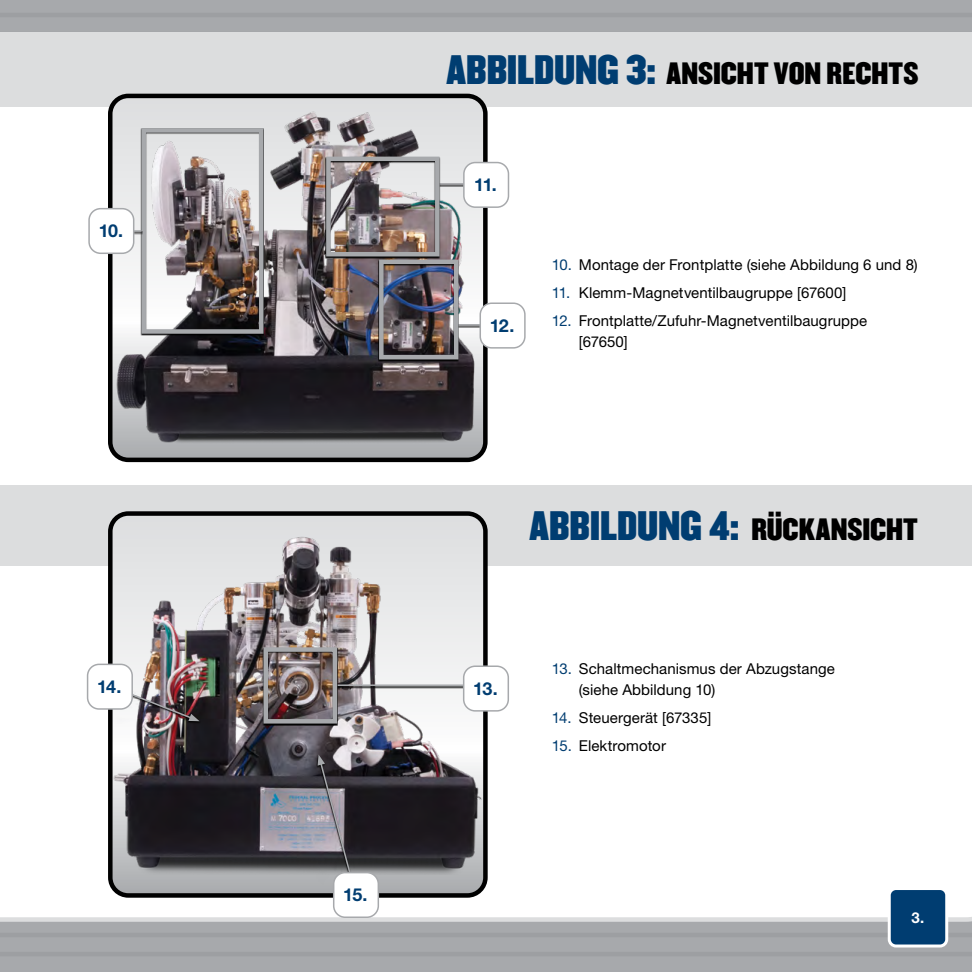
<style>
.page{position:relative;width:972px;height:972px;background:#a7a9ac}
.page>*{position:absolute;margin:0;border:0;box-sizing:border-box;transform-origin:0 0}
.t1{font:36px "Champion HTF Middleweight";letter-spacing:-.005em;color:#003d71}
.t2{font:27px "Champion HTF Middleweight";color:#000}
.t3{font:700 17.85px "Helvetica Neue LT Std";letter-spacing:-.04em;color:#003d71}
.t4{font:15px/21px "Helvetica Neue LT Std";letter-spacing:.005em;color:#000}
.t5{font:700 15px "Helvetica Neue LT Std";color:#fff}
.s1{font-size:36px;color:#003d71}
.s2{color:#003d71}
.s3{font-size:27px;color:#000}
</style>
<div class="page">
<hr style="left:0;top:32px;width:972px;height:4px;background:#dcddde">
<hr style="left:0;top:13px;width:972px;height:4px;background:#9d9fa2">
<hr style="left:0;top:952px;width:972px;height:4px;background:#9d9fa2">
<hr style="left:0;top:933px;width:972px;height:4px;background:#9d9fa2">
<div style="left:0;top:107px;width:972px;height:815px;background:#fff"></div>
<div style="left:0;top:485px;width:972px;height:81px;background:#dcddde"></div>
<svg style="left:110px;top:516px;width:375px;height:379px"></svg>
<div style="left:108px;top:511px;width:380px;height:387px;border:4px solid #000;border-radius:18px"></div>
<img style="left:107px;top:528px;width:382px;height:346px">
<div style="left:0;top:33px;width:972px;height:74px;background:#dcddde"></div>
<svg style="left:110px;top:448px;width:375px;height:12px"></svg>
<img style="left:99px;top:93px;width:394px;height:355px">
<img style="left:141px;top:133px;width:123px;height:203px">
<div style="left:141px;top:128px;width:123px;height:206px;border:4px solid #a7a9ac"></div>
<hr style="left:120px;top:231px;width:23px;height:3px;background:#000">
<hr style="left:121px;top:230px;width:20px;height:2px;background:#a7a9ac">
<div style="left:89px;top:209px;width:45px;height:44px;background:#fff;border-radius:11px"></div>
<div style="left:88px;top:208px;width:46px;height:46px;border:2px solid #a7a9ac;border-radius:11px"></div>
<hr style="left:437px;top:184px;width:51px;height:3px;background:#000">
<hr style="left:438px;top:183px;width:48px;height:2px;background:#a7a9ac">
<div style="left:464px;top:163px;width:44px;height:44px;background:#fff;border-radius:11px"></div>
<div style="left:463px;top:162px;width:46px;height:46px;border:2px solid #a7a9ac;border-radius:11px"></div>
<img style="left:325px;top:157px;width:116px;height:102px">
<div style="left:326px;top:157px;width:114px;height:99px;border:4px solid #a7a9ac"></div>
<svg style="left:459px;top:326px;width:21px;height:2px"></svg>
<hr style="left:456px;top:324px;width:47px;height:2px;background:#a7a9ac">
<div style="left:480px;top:303px;width:45px;height:45px;background:#fff;border-radius:11px"></div>
<div style="left:480px;top:302px;width:46px;height:47px;border:2px solid #a7a9ac;border-radius:11px"></div>
<img style="left:378px;top:260px;width:81px;height:102px">
<div style="left:379px;top:260px;width:79px;height:99px;border:4px solid #a7a9ac"></div>
<svg style="left:110px;top:687px;width:91px;height:36px"></svg>
<img style="left:110px;top:685px;width:90px;height:36px">
<div style="left:88px;top:664px;width:44px;height:45px;background:#fff;border-radius:11px"></div>
<div style="left:87px;top:664px;width:46px;height:46px;border:2px solid #a7a9ac;border-radius:11px"></div>
<svg style="left:316px;top:755px;width:17px;height:144px"></svg>
<svg style="left:318px;top:755px;width:40px;height:143px"></svg>
<div style="left:334px;top:873px;width:44px;height:44px;background:#fff;border-radius:11px"></div>
<div style="left:333px;top:872px;width:46px;height:46px;border:2px solid #a7a9ac;border-radius:11px"></div>
<svg style="left:338px;top:686px;width:125px;height:3px"></svg>
<hr style="left:334px;top:684px;width:148px;height:2px;background:#a7a9ac">
<div style="left:464px;top:666px;width:44px;height:45px;background:#fff;border-radius:11px"></div>
<div style="left:463px;top:665px;width:46px;height:47px;border:2px solid #a7a9ac;border-radius:11px"></div>
<img style="left:263px;top:648px;width:75px;height:78px">
<div style="left:264px;top:647px;width:73px;height:77px;border:4px solid #a7a9ac"></div>
<div style="left:889px;top:889px;width:58px;height:57px;background:#003d71;border-radius:7px"></div>
<div style="left:888px;top:887px;width:60px;height:61px;border:3px solid #fff;border-radius:7px"></div>
<p class="t3" style="left:99px;top:220px;width:26px">10.</p>
<p class="t3" style="left:97px;top:676px;width:26px">14.</p>
<p class="t3" style="left:343px;top:884px;width:26px">15.</p>
<h2 class="t2" style="left:446px;top:56px;width:473px"><span class="s1">ABBILDUNG 3:</span> ANSICHT VON RECHTS</h2>
<p class="t3" style="left:474px;top:174px;width:24px">11.</p>
<p class="t3" style="left:490px;top:315px;width:26px">12.</p>
<p class="t4" style="left:552px;top:254px;width:367px"><span class="s2">10.</span> Montage der Frontplatte (siehe Abbildung 6 und 8)</p>
<p class="t4" style="left:552px;top:282px;width:296px"><span class="s2">11.</span> Klemm-Magnetventilbaugruppe [67600]</p>
<p class="t4" style="left:579px;top:310px;width:290px;text-indent:-27px"><span class="s2">12.</span> Frontplatte/Zufuhr-Magnetventilbaugruppe [67650]</p>
<h1 class="t1" style="left:529px;top:502px;width:390px">ABBILDUNG 4: <span class="s3">RÜCKANSICHT</span></h1>
<p class="t3" style="left:473px;top:678px;width:26px">13.</p>
<p class="t4" style="left:579px;top:658px;width:258px;text-indent:-27px"><span class="s2">13.</span> Schaltmechanismus der Abzugstange (siehe Abbildung 10)</p>
<p class="t4" style="left:552px;top:707px;width:161px"><span class="s2">14.</span> Steuergerät [67335]</p>
<p class="t4" style="left:552px;top:735px;width:116px"><span class="s2">15.</span> Elektromotor</p>
<p class="t5" style="left:911px;top:908px;width:14px">3.</p>
</div>
